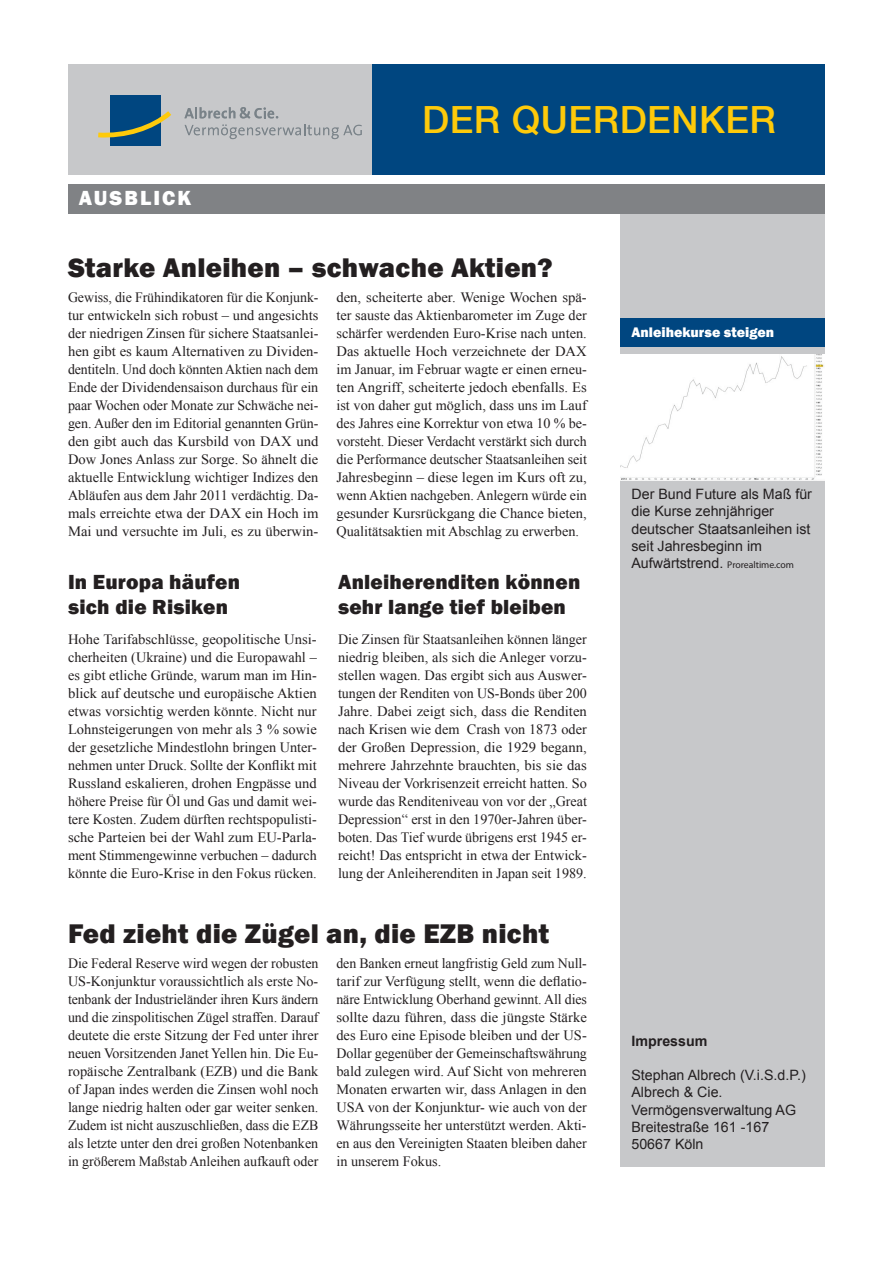
<style>
.page{position:relative;width:893px;height:1263px;background:#fff}
.page>*{position:absolute;margin:0;border:0;box-sizing:border-box;transform-origin:0 0}
.t1{font:500 37.5px "Helvetica Neue";letter-spacing:.015em;color:#feca0a}
.t2{font:800 27.75px "Franklin Gothic";letter-spacing:.01em;color:#231f20}
.t3{font:800 21px/25.5px "Franklin Gothic";letter-spacing:.01em;color:#231f20}
.t4{font:800 21px "Franklin Gothic";letter-spacing:.1em;color:#fff}
.t5{font:14.25px/18px "Times New Roman";color:#231f20;text-align:justify}
.t6{font:14.25px/17.2px "Arial";color:#231f20}
.t7{font:800 14.25px "Franklin Gothic";color:#fff}
.t8{font:700 14.25px "Arial";color:#231f20}
.t9{font:9.75px "Myriad Pro";color:#231f20}
.s1{font-family:"Arial";font-size:14.25px}
</style>
<div class="page">
<div style="left:68px;top:184px;width:757px;height:30px;background:#808285"></div>
<div style="left:621px;top:214px;width:204px;height:952px;background:#c7c8ca"></div>
<div style="left:621px;top:318px;width:204px;height:28px;background:#004680"></div>
<div style="left:621px;top:354px;width:204px;height:126px;background:#fff"></div>
<div style="left:68px;top:64px;width:757px;height:110px;background:#c7c8ca"></div>
<div style="left:372px;top:64px;width:453px;height:110px;background:#004680"></div>
<div style="left:110px;top:96px;width:50px;height:50px;background:#004680"></div>
<svg style="left:98px;top:111px;width:73px;height:28px"></svg>
<svg style="left:184px;top:107px;width:178px;height:32px"></svg>
<h3 class="t4" style="left:79px;top:185px;width:114px">AUSBLICK</h3>
<h1 class="t1" style="left:422px;top:90px;width:355px">DER QUERDENKER</h1>
<h2 class="t2" style="left:68px;top:249px;width:486px">Starke Anleihen – schwache Aktien?</h2>
<p class="t5" style="left:68px;top:288px;width:252px">Gewiss, die Frühindikatoren für die Konjunk&shy;tur entwickeln sich robust – und angesichts der niedrigen Zinsen für sichere Staatsanlei&shy;hen gibt es kaum Alternativen zu Dividen&shy;dentiteln. Und doch könnten Aktien nach dem Ende der Dividendensaison durchaus für ein paar Wochen oder Monate zur Schwäche nei&shy;gen. Außer den im Editorial genannten Grün&shy;den gibt auch das Kursbild von DAX und Dow Jones Anlass zur Sorge. So ähnelt die aktuelle Entwicklung wichtiger Indizes den Abläufen aus dem Jahr 2011 verdächtig. Da&shy;mals erreichte etwa der DAX ein Hoch im Mai und versuchte im Juli, es zu überwin-</p>
<p class="t5" style="left:336px;top:288px;width:252px">den, scheiterte aber. Wenige Wochen spä&shy;ter sauste das Aktienbarometer im Zuge der schärfer werdenden Euro-Krise nach unten.<br>Das aktuelle Hoch verzeichnete der DAX im Januar, im Februar wagte er einen erneu&shy;ten Angriff, scheiterte jedoch ebenfalls. Es ist von daher gut möglich, dass uns im Lauf des Jahres eine Korrektur von etwa 10 % be&shy;vorsteht. Dieser Verdacht verstärkt sich durch die Performance deutscher Staatsanleihen seit Jahresbeginn – diese legen im Kurs oft zu, wenn Aktien nachgeben. Anlegern würde ein gesunder Kursrückgang die Chance bieten, Qualitätsaktien mit Abschlag zu erwerben.</p>
<h3 class="t3" style="left:68px;top:569px;width:174px">In Europa häufen sich die Risiken</h3>
<p class="t5" style="left:68px;top:630px;width:250px">Hohe Tarifabschlüsse, geopolitische Unsi&shy;cherheiten (Ukraine) und die Europawahl – es gibt etliche Gründe, warum man im Hin&shy;blick auf deutsche und europäische Aktien etwas vorsichtig werden könnte. Nicht nur Lohnsteigerungen von mehr als 3 % sowie der gesetzliche Mindestlohn bringen Unter&shy;nehmen unter Druck. Sollte der Konflikt mit Russland eskalieren, drohen Engpässe und höhere Preise für Öl und Gas und damit wei&shy;tere Kosten. Zudem dürften rechtspopulisti&shy;sche Parteien bei der Wahl zum EU-Parla&shy;ment Stimmengewinne verbuchen – dadurch könnte die Euro-Krise in den Fokus rücken.</p>
<h3 class="t3" style="left:338px;top:569px;width:244px">Anleiherenditen können sehr lange tief bleiben</h3>
<p class="t5" style="left:338px;top:630px;width:250px">Die Zinsen für Staatsanleihen können länger niedrig bleiben, als sich die Anleger vorzu&shy;stellen wagen. Das ergibt sich aus Auswer&shy;tungen der Renditen von US-Bonds über 200<br>Jahre. Dabei zeigt sich, dass die Renditen nach Krisen wie dem Crash von 1873 oder der Großen Depression, die 1929 begann, mehrere Jahrzehnte brauchten, bis sie das Niveau der Vorkrisenzeit erreicht hatten. So wurde das Renditeniveau von vor der „Great Depression“ erst in den 1970er-Jahren über&shy;boten. Das Tief wurde übrigens erst 1945 er&shy;reicht! Das entspricht in etwa der Entwick&shy;lung der Anleiherenditen in Japan seit 1989.</p>
<h2 class="t2" style="left:68px;top:915px;width:482px">Fed zieht die Zügel an, die EZB nicht</h2>
<p class="t5" style="left:68px;top:954px;width:252px">Die Federal Reserve wird wegen der robusten US-Konjunktur voraussichtlich als erste No&shy;tenbank der Industrieländer ihren Kurs ändern und die zinspolitischen Zügel straffen. Darauf deutete die erste Sitzung der Fed unter ihrer neuen Vorsitzenden Janet Yellen hin. Die Eu&shy;ropäische Zentralbank (EZB) und die Bank of Japan indes werden die Zinsen wohl noch lange niedrig halten oder gar weiter senken.<br>Zudem ist nicht auszuschließen, dass die EZB als letzte unter den drei großen Notenbanken in größerem Maßstab Anleihen aufkauft oder</p>
<p class="t5" style="left:336px;top:954px;width:252px">den Banken erneut langfristig Geld zum Null&shy;tarif zur Verfügung stellt, wenn die deflatio&shy;näre Entwicklung Oberhand gewinnt. All dies sollte dazu führen, dass die jüngste Stärke des Euro eine Episode bleiben und der US-Dollar gegenüber der Gemeinschaftswährung bald zulegen wird. Auf Sicht von mehreren Monaten erwarten wir, dass Anlagen in den USA von der Konjunktur- wie auch von der Währungsseite her unterstützt werden. Akti&shy;en aus den Vereinigten Staaten bleiben daher in unserem Fokus.</p>
<p class="t7" style="left:631px;top:323px;width:144px">Anleihekurse steigen</p>
<p class="t6" style="left:631px;top:486px;width:182px">Der Bund Future als Maß für die Kurse zehnjähriger deutscher Staatsanleihen ist seit Jahresbeginn im</p>
<p class="t9" style="left:631px;top:559px;width:164px"><span class="s1">Aufwärtstrend.</span> Prorealtime.com</p>
<p class="t8" style="left:631px;top:1031px;width:78px">Impressum</p>
<p class="t6" style="left:631px;top:1066px;width:176px">Stephan Albrech (V.i.S.d.P.)<br>Albrech &amp; Cie.<br>Vermögensverwaltung AG<br>Breitestraße 161 -167<br>50667 Köln</p>
</div>
